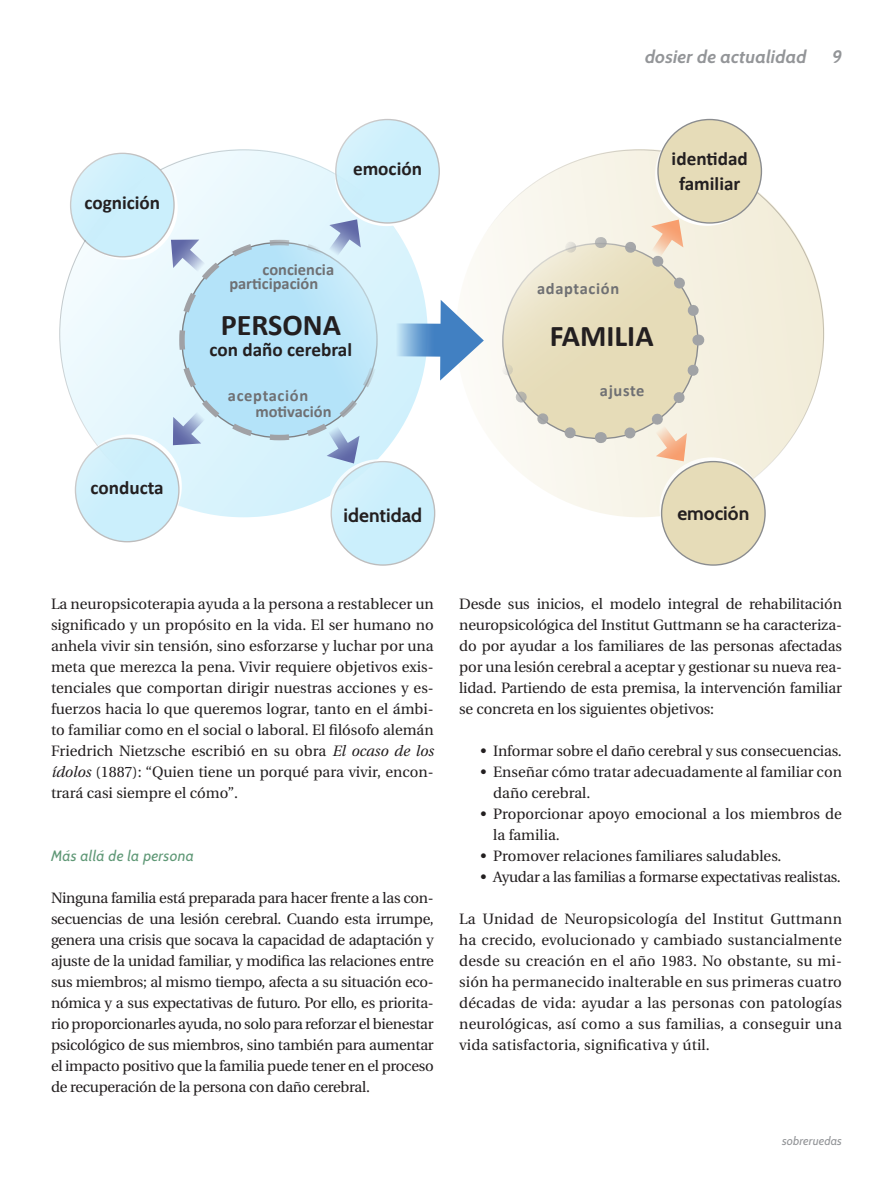
<style>
.page{position:relative;width:893px;height:1195px;background:#fff}
.page>*{position:absolute;margin:0;border:0;box-sizing:border-box;transform-origin:0 0}
._7_1_COS_NEGRETA{font:700 30.15px "Calibri";color:#231f20}
._7_1_COS_NEGRETA-2{font:700 19.2px "Calibri";color:#231f20}
._7_1_COS_NEGRETA-3{font:700 19.2px "Cabin";color:#231f20}
.t1{font:italic 700 18px "Cabin";letter-spacing:.01em;color:#939598}
.t2{font:700 16.5px "Calibri";color:#6f7073}
.t3{font:700 16.5px "Calibri";letter-spacing:.04em;color:#6f7073}
._7_COS_PRINCIPAL{font:15px/21px "Utopia";color:#231f20;text-align:justify}
._7_COS_PRINCIPAL-2{font:15px "Utopia";letter-spacing:-.02em;color:#231f20}
._7_1_COS_NEGRETA-4{font:italic 15px "Cabin";letter-spacing:.02em;color:#5f9876}
.t4{font:italic 12px "Cabin";letter-spacing:.01em;color:#939598}
.s1{font-style:italic}
</style>
<div class="page">
<svg style="left:438px;top:131px;width:387px;height:404px"></svg>
<div style="left:59px;top:149px;width:369px;height:368px;background:linear-gradient(to bottom,#f1f9fc,#ddf4fd);border-radius:50%"></div>
<svg style="left:74px;top:156px;width:104px;height:104px"></svg>
<svg style="left:328px;top:459px;width:103px;height:104px"></svg>
<svg style="left:78px;top:434px;width:104px;height:104px"></svg>
<div style="left:336px;top:120px;width:103px;height:103px;background:#cbeffc;border-radius:50%"></div>
<div style="left:75px;top:438px;width:104px;height:104px;background:#cbeffc;border-radius:50%"></div>
<div style="left:71px;top:153px;width:103px;height:104px;background:#cbeffc;border-radius:50%"></div>
<div style="left:331px;top:462px;width:104px;height:103px;background:#cbeffc;border-radius:50%"></div>
<svg style="left:655px;top:122px;width:104px;height:104px"></svg>
<div style="left:658px;top:120px;width:103px;height:103px;background:#e6dcb8;border-radius:50%"></div>
<svg style="left:659px;top:457px;width:104px;height:104px"></svg>
<div style="left:662px;top:462px;width:103px;height:103px;background:#e6dcb8;border-radius:50%"></div>
<div style="left:503px;top:243px;width:195px;height:195px;background:#e6dcb8;border-radius:50%"></div>
<svg style="left:496px;top:335px;width:88px;height:109px"></svg>
<svg style="left:496px;top:236px;width:105px;height:88px"></svg>
<svg style="left:617px;top:219px;width:88px;height:126px"></svg>
<svg style="left:600px;top:356px;width:105px;height:106px"></svg>
<svg style="left:169px;top:219px;width:316px;height:245px"></svg>
<p class="t1" style="left:645px;top:46px;width:163px">dosier de actualidad</p>
<p class="t1" style="left:832px;top:46px;width:11px">9</p>
<p class="_7_1_COS_NEGRETA-2" style="left:84px;top:191px;width:77px">cognición</p>
<p class="_7_1_COS_NEGRETA-2" style="left:91px;top:476px;width:75px">conducta</p>
<p class="_7_1_COS_NEGRETA-2" style="left:353px;top:156px;width:70px">emoción</p>
<p class="t2" style="left:263px;top:259px;width:73px">conciencia</p>
<p class="t2" style="left:229px;top:273px;width:90px">participación</p>
<p class="_7_1_COS_NEGRETA" style="left:221px;top:306px;width:122px">PERSONA</p>
<p class="_7_1_COS_NEGRETA-2" style="left:210px;top:337px;width:144px">con daño cerebral</p>
<p class="t3" style="left:228px;top:385px;width:82px">aceptación</p>
<p class="t2" style="left:255px;top:401px;width:78px">motivación</p>
<p class="_7_1_COS_NEGRETA-3" style="left:344px;top:503px;width:80px">identidad</p>
<p class="_7_1_COS_NEGRETA-2" style="left:672px;top:146px;width:78px">identidad</p>
<p class="_7_1_COS_NEGRETA-2" style="left:679px;top:171px;width:63px">familiar</p>
<p class="t3" style="left:537px;top:278px;width:84px">adaptación</p>
<p class="_7_1_COS_NEGRETA" style="left:550px;top:317px;width:105px">FAMILIA</p>
<p class="t2" style="left:600px;top:379px;width:46px">ajuste</p>
<p class="_7_1_COS_NEGRETA-3" style="left:677px;top:502px;width:73px">emoción</p>
<p class="_7_COS_PRINCIPAL" style="left:51px;top:594px;width:384px">La neuropsicoterapia ayuda a la persona a restablecer un significado y un propósito en la vida. El ser humano no anhela vivir sin tensión, sino esforzarse y luchar por una meta que merezca la pena. Vivir requiere objetivos exis&shy;tenciales que comportan dirigir nuestras acciones y es&shy;fuerzos hacia lo que queremos lograr, tanto en el ámbi&shy;to familiar como en el social o laboral. El filósofo alemán Friedrich Nietzsche escribió en su obra <span class="s1">El ocaso de los ídolos</span> (1887): “Quien tiene un porqué para vivir, encon&shy;trará casi siempre el cómo”.</p>
<p class="_7_1_COS_NEGRETA-4" style="left:51px;top:847px;width:144px">Más allá de la persona</p>
<p class="_7_COS_PRINCIPAL" style="left:51px;top:888px;width:384px">Ninguna familia está preparada para hacer frente a las con&shy;secuencias de una lesión cerebral. Cuando esta irrumpe, genera una crisis que socava la capacidad de adaptación y ajuste de la unidad familiar, y modifica las relaciones entre sus miembros; al mismo tiempo, afecta a su situación eco&shy;nómica y a sus expectativas de futuro. Por ello, es priorita&shy;rio proporcionarles ayuda, no solo para reforzar el bienestar psicológico de sus miembros, sino también para aumentar el impacto positivo que la familia puede tener en el proceso de recuperación de la persona con daño cerebral.</p>
<p class="_7_COS_PRINCIPAL" style="left:459px;top:594px;width:384px">Desde sus inicios, el modelo integral de rehabilitación neuropsicológica del Institut Guttmann se ha caracteriza&shy;do por ayudar a los familiares de las personas afectadas por una lesión cerebral a aceptar y gestionar su nueva rea&shy;lidad. Partiendo de esta premisa, la intervención familiar se concreta en los siguientes objetivos:</p>
<p class="_7_COS_PRINCIPAL" style="left:480px;top:741px;width:363px">• Informar sobre el daño cerebral y sus consecuencias.</p>
<p class="_7_COS_PRINCIPAL" style="left:493px;top:762px;width:350px;text-indent:-13px">• Enseñar cómo tratar adecuadamente al familiar con daño cerebral.</p>
<p class="_7_COS_PRINCIPAL" style="left:493px;top:804px;width:350px;text-indent:-13px">• Proporcionar apoyo emocional a los miembros de la familia.</p>
<p class="_7_COS_PRINCIPAL" style="left:480px;top:846px;width:303px">• Promover relaciones familiares saludables.</p>
<p class="_7_COS_PRINCIPAL-2" style="left:480px;top:869px;width:362px">• Ayudar a las familias a formarse expectativas realistas.</p>
<p class="_7_COS_PRINCIPAL" style="left:459px;top:909px;width:384px">La Unidad de Neuropsicología del Institut Guttmann ha crecido, evolucionado y cambiado sustancialmente desde su creación en el año 1983. No obstante, su mi&shy;sión ha permanecido inalterable en sus primeras cuatro décadas de vida: ayudar a las personas con patologías neurológicas, así como a sus familias, a conseguir una vida satisfactoria, significativa y útil.</p>
<p class="t4" style="left:782px;top:1133px;width:61px">sobreruedas</p>
</div>
